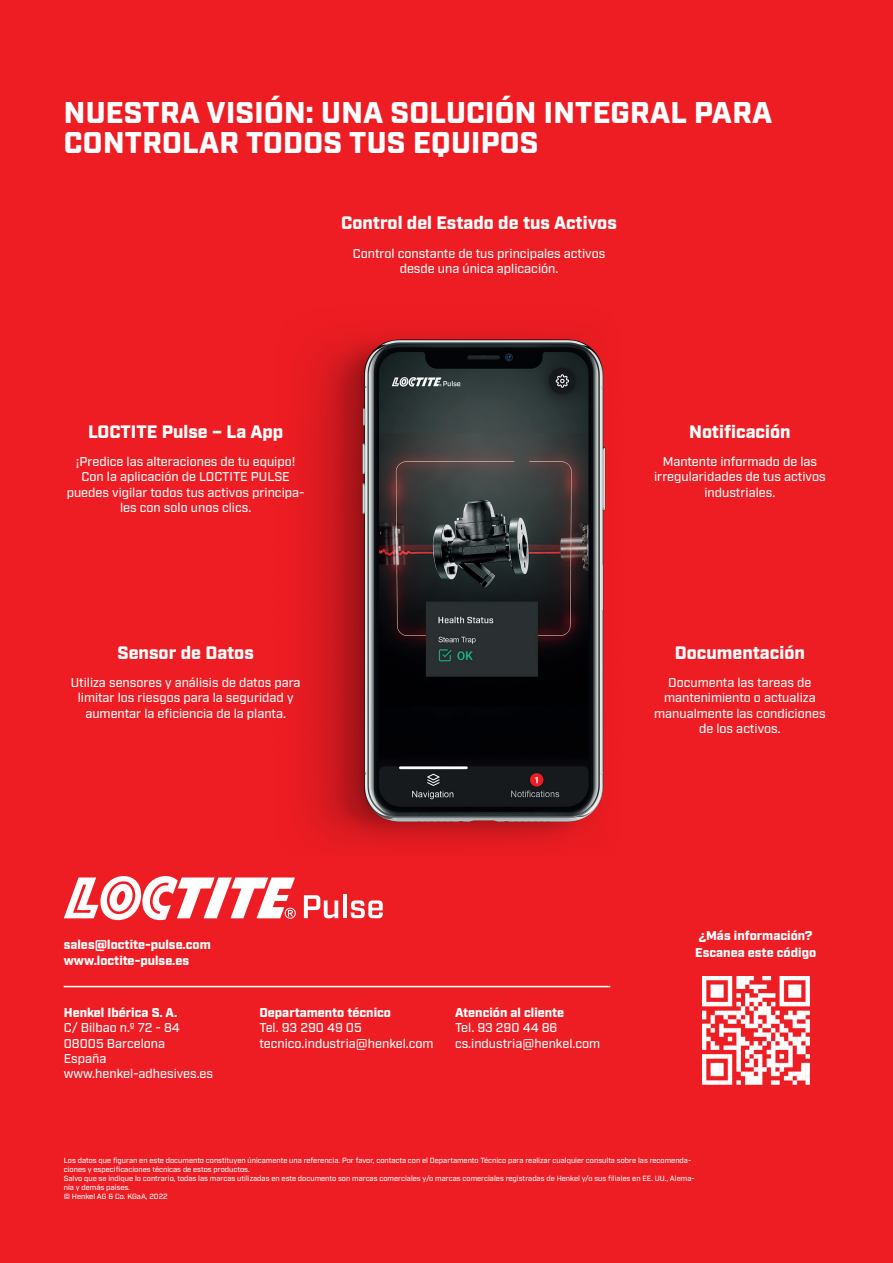
<style>
.page{position:relative;width:893px;height:1263px;background:#ee1d23}
.page>*{position:absolute;margin:0;border:0;box-sizing:border-box;transform-origin:0 0}
.t1{font:900 30px/30px "Industry";letter-spacing:.01em;color:#fff}
.t2{font:900 18px "Industry";color:#fff}
.t3{font:500 12.75px/15.3px "Industry";color:#fff;text-align:center}
.t4{font:900 12.75px/15.3px "Industry";color:#fff}
.t5{font:500 7.5px/9px "Industry";color:#fff}
</style>
<div class="page">
<svg style="left:64px;top:876px;width:232px;height:44px"></svg>
<svg style="left:304px;top:895px;width:34px;height:23px"></svg>
<hr style="left:343px;top:894px;width:4px;height:24px;background:#fff">
<svg style="left:351px;top:900px;width:32px;height:18px"></svg>
<hr style="left:64px;top:986px;width:546px;height:1px;background:#fff">
<img style="left:305px;top:333px;width:301px;height:514px">
<img style="left:702px;top:976px;width:108px;height:108px">
<h1 class="t1" style="left:64px;top:99px;width:710px">NUESTRA VISIÓN: UNA SOLUCIÓN INTEGRAL PARA<br>CONTROLAR TODOS TUS EQUIPOS</h1>
<h2 class="t2" style="left:341px;top:212px;width:277px">Control del Estado de tus Activos</h2>
<p class="t3" style="left:353px;top:246px;width:254px">Control constante de tus principales activos desde una única aplicación.</p>
<h2 class="t2" style="left:88px;top:421px;width:197px">LOCTITE Pulse – La App</h2>
<p class="t3" style="left:67px;top:454px;width:239px">¡Predice las alteraciones de tu equipo!<br>Con la aplicación de LOCTITE PULSE puedes vigilar todos tus activos principa&shy;les con solo unos clics.</p>
<h2 class="t2" style="left:118px;top:642px;width:138px">Sensor de Datos</h2>
<p class="t3" style="left:71px;top:675px;width:231px">Utiliza sensores y análisis de datos para limitar los riesgos para la seguridad y aumentar la eficiencia de la planta.</p>
<h2 class="t2" style="left:689px;top:421px;width:103px">Notificación</h2>
<p class="t3" style="left:654px;top:454px;width:173px">Mantente informado de las irregularidades de tus activos industriales.</p>
<h2 class="t2" style="left:675px;top:642px;width:132px">Documentación</h2>
<p class="t3" style="left:654px;top:675px;width:173px">Documenta las tareas de mantenimiento o actualiza manualmente las condiciones de los activos.</p>
<p class="t4" style="left:64px;top:938px;width:148px">sales@loctite-pulse.com www.loctite-pulse.es</p>
<p class="t4" style="left:695px;top:928px;width:123px;line-height:16.8px">¿Más información?<br>Escanea este código</p>
<p class="t4" style="left:64px;top:1006px;width:115px">Henkel Ibérica S. A.</p>
<p class="t3" style="left:64px;top:1021px;width:151px;text-align:left">C/ Bilbao n.º 72 - 84<br>08005 Barcelona<br>España www.henkel-adhesives.es</p>
<p class="t4" style="left:259px;top:1006px;width:133px">Departamento técnico</p>
<p class="t3" style="left:259px;top:1021px;width:176px;text-align:left">Tel. 93 290 49 05 tecnico.industria@henkel.com</p>
<p class="t4" style="left:455px;top:1006px;width:111px">Atención al cliente</p>
<p class="t3" style="left:455px;top:1021px;width:147px;text-align:left">Tel. 93 290 44 86 cs.industria@henkel.com</p>
<p class="t5" style="left:64px;top:1156px;width:632px">Los datos que figuran en este documento constituyen únicamente una referencia. Por favor, contacta con el Departamento Técnico para realizar cualquier consulta sobre las recomenda&shy;ciones y especificaciones técnicas de estos productos.<br>Salvo que se indique lo contrario, todas las marcas utilizadas en este documento son marcas comerciales y/o marcas comerciales registradas de Henkel y/o sus filiales en EE. UU., Alema&shy;nia y demás países.<br>© Henkel AG &amp; Co. KGaA, 2022</p>
</div>
